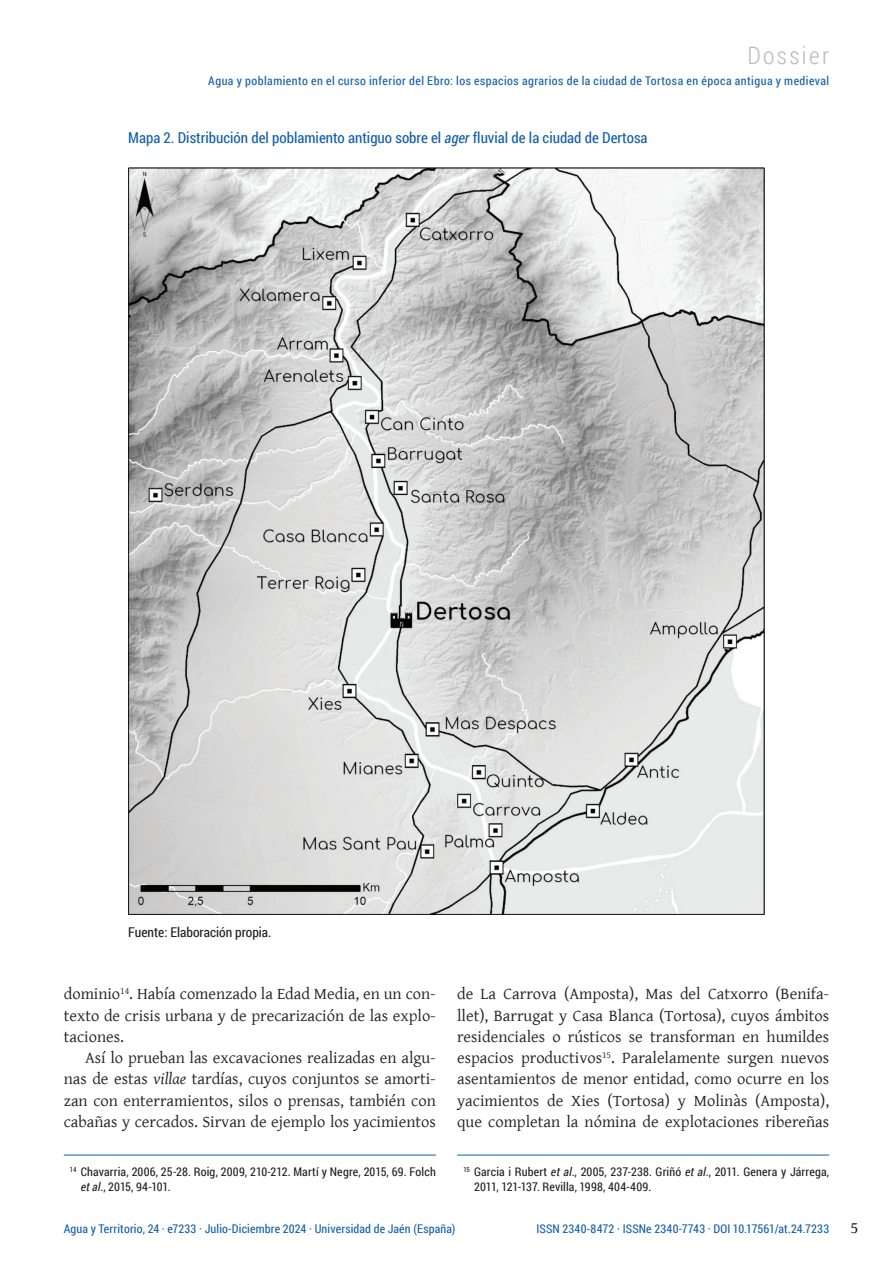
<style>
.page{position:relative;width:893px;height:1263px;background:#fff}
.page>*{position:absolute;margin:0;border:0;box-sizing:border-box;transform-origin:0 0}
.t1{font:300 24px "Roboto Condensed";letter-spacing:.1em;color:#bcbcbb}
.Article_-_P_-_Ident{font:16.5px/21.3px "Gentium Basic";color:#231f20;text-align:justify}
.t2{font:16.5px "Gentium Book Basic";color:#231f20}
.Picture_-_Caption{font:15px "Roboto Condensed";color:#135fa9}
.Picture_-_Caption_Src{font:13.5px "Roboto Condensed";color:#231f20}
.t3{font:12px "Roboto Condensed";letter-spacing:.025em;color:#135fa9}
.Footnotes_Rule{font:12px/15px "Roboto Condensed";letter-spacing:.01em;color:#231f20}
.s1{font-style:italic}
</style>
<div class="page">
<hr style="left:64px;top:1155px;width:372px;height:1px;background:#135fa9">
<hr style="left:457px;top:1155px;width:372px;height:1px;background:#135fa9">
<img style="left:128px;top:168px;width:637px;height:746px">
<h1 class="t1" style="left:747px;top:39px;width:83px">Dossier</h1>
<p class="t3" style="left:208px;top:72px;width:622px">Agua y poblamiento en el curso inferior del Ebro: los espacios agrarios de la ciudad de Tortosa en época antigua y medieval</p>
<p class="Picture_-_Caption" style="left:128px;top:128px;width:521px">Mapa 2. Distribución del poblamiento antiguo sobre el <span class="s1">ager</span> fluvial de la ciudad de Dertosa</p>
<p class="Picture_-_Caption_Src" style="left:128px;top:922px;width:145px">Fuente: Elaboración propia.</p>
<p class="Article_-_P_-_Ident" style="left:64px;top:983px;width:374px">dominio<sup>14</sup>. Había comenzado la Edad Media, en un con&shy;texto de crisis urbana y de precarización de las explo&shy;taciones.</p>
<p class="Article_-_P_-_Ident" style="left:64px;top:1047px;width:374px;text-indent:21px">Así lo prueban las excavaciones realizadas en algu&shy;nas de estas <span class="s1">villae</span> tardías, cuyos conjuntos se amorti&shy;zan con enterramientos, silos o prensas, también con cabañas y cercados. Sirvan de ejemplo los yacimientos</p>
<p class="Article_-_P_-_Ident" style="left:457px;top:983px;width:374px">de La Carrova (Amposta), Mas del Catxorro (Benifa&shy;llet), Barrugat y Casa Blanca (Tortosa), cuyos ámbitos residenciales o rústicos se transforman en humildes espacios productivos<sup>15</sup>. Paralelamente surgen nuevos asentamientos de menor entidad, como ocurre en los yacimientos de Xies (Tortosa) y Molinàs (Amposta), que completan la nómina de explotaciones ribereñas</p>
<p class="Footnotes_Rule" style="left:81px;top:1163px;width:357px;text-indent:-11px"><sup>14</sup> Chavarria, 2006, 25-28. Roig, 2009, 210-212. Martí y Negre, 2015, 69. Folch <span class="s1">et al</span>., 2015, 94-101.</p>
<p class="Footnotes_Rule" style="left:474px;top:1163px;width:357px;text-indent:-11px"><sup>15</sup> Garcia i Rubert <span class="s1">et al</span>., 2005, 237-238. Griñó <span class="s1">et al</span>., 2011. Genera y Járrega,<br>2011, 121-137. Revilla, 1998, 404-409.</p>
<p class="t3" style="left:64px;top:1220px;width:393px">Agua y Territorio, 24 · e7233 · Julio-Diciembre 2024 · Universidad de Jaén (España)</p>
<p class="t3" style="left:536px;top:1220px;width:294px">ISSN 2340-8472 · ISSNe 2340-7743 · DOI 10.17561/at.24.7233</p>
<p class="t2" style="left:850px;top:1215px;width:9px">5</p>
</div>
